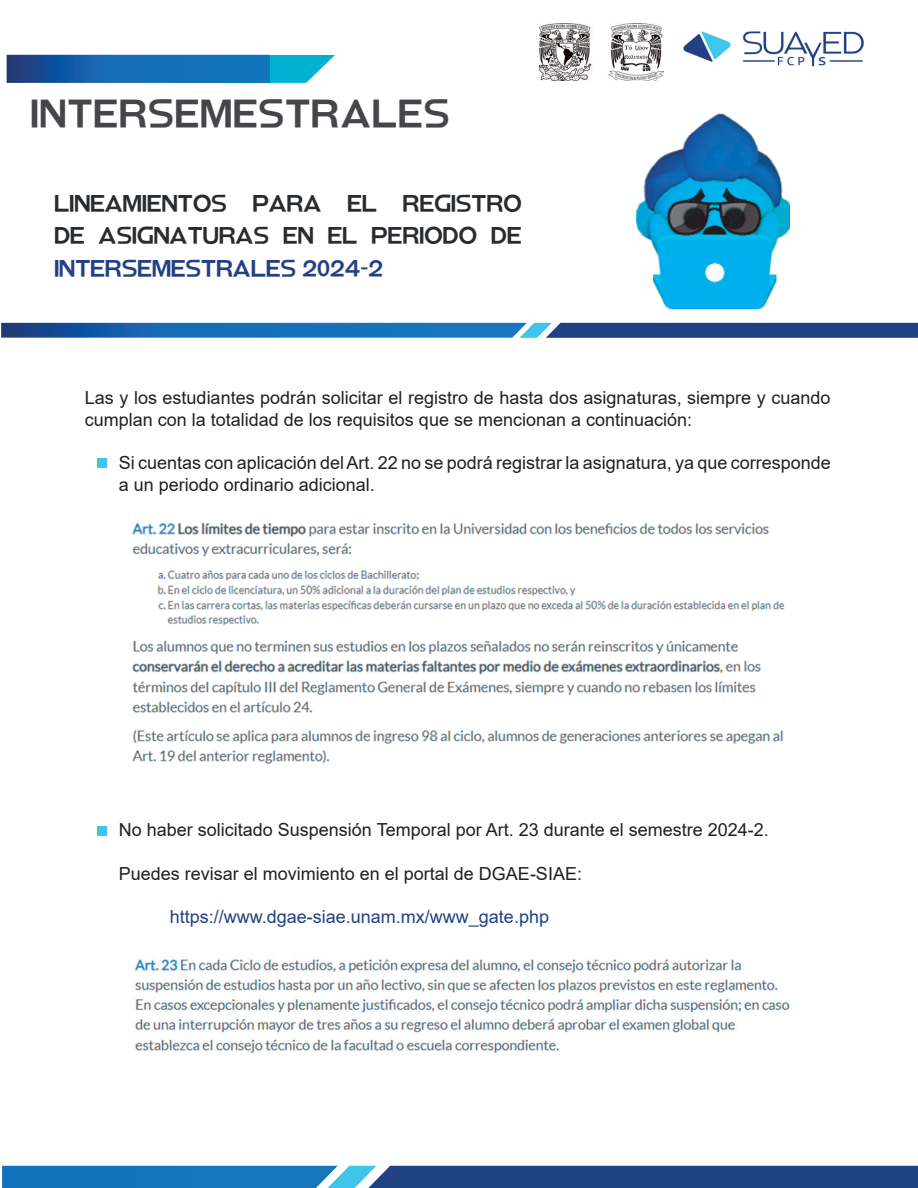
<style>
.page{position:relative;width:918px;height:1188px;background:#fff}
.page>*{position:absolute;margin:0;border:0;box-sizing:border-box;transform-origin:0 0}
.t1{font:45.15px "SU Ay ED";color:#46454a}
.t2{font:27px/32.4px "SU Ay ED";letter-spacing:-.02em;color:#292c2f}
.t3{font:27px "SU Ay ED";letter-spacing:-.02em;color:#214183}
.t4{font:18px/21.6px "Arial";color:#231f20}
.t5{font:18px "Arial";color:#214183}
</style>
<div class="page">
<svg style="left:2px;top:1166px;width:916px;height:22px;background:#235d9d"></svg>
<img style="left:539px;top:24px;width:125px;height:57px">
<img style="left:683px;top:31px;width:181px;height:36px">
<svg style="left:1px;top:323px;width:917px;height:15px;background:#2260a2"></svg>
<img style="left:635px;top:113px;width:155px;height:197px">
<div style="left:97px;top:458px;width:10px;height:10px;background:#3dc5eb"></div>
<div style="left:97px;top:826px;width:10px;height:10px;background:#3dc5eb"></div>
<img style="left:132px;top:522px;width:653px;height:242px">
<img style="left:134px;top:959px;width:656px;height:94px">
<svg style="left:7px;top:55px;width:327px;height:28px;background:#1b77b6"></svg>
<h1 class="t1" style="left:30px;top:92px;width:421px">INTERSEMESTRALES</h1>
<h2 class="t2" style="left:54px;top:187px;width:470px">LINEAMIENTOS PARA EL REGISTRO<br>DE ASIGNATURAS EN EL PERIODO DE</h2>
<h2 class="t3" style="left:54px;top:255px;width:331px">INTERSEMESTRALES 2024-2</h2>
<p class="t4" style="left:85px;top:387px;width:747px">Las y los estudiantes podrán solicitar el registro de hasta dos asignaturas, siempre y cuando cumplan con la totalidad de los requisitos que se mencionan a continuación:</p>
<p class="t4" style="left:119px;top:452px;width:714px">Si cuentas con aplicación delArt. 22 no se podrá registrar la asignatura, ya que corresponde a un periodo ordinario adicional.</p>
<p class="t4" style="left:119px;top:819px;width:652px">No haber solicitado Suspensión Temporal por Art. 23 durante el semestre 2024-2.</p>
<p class="t4" style="left:119px;top:862px;width:465px">Puedes revisar el movimiento en el portal de DGAE-SIAE:</p>
<p class="t5" style="left:170px;top:904px;width:381px">https://www.dgae-siae.unam.mx/www_gate.php</p>
</div>
